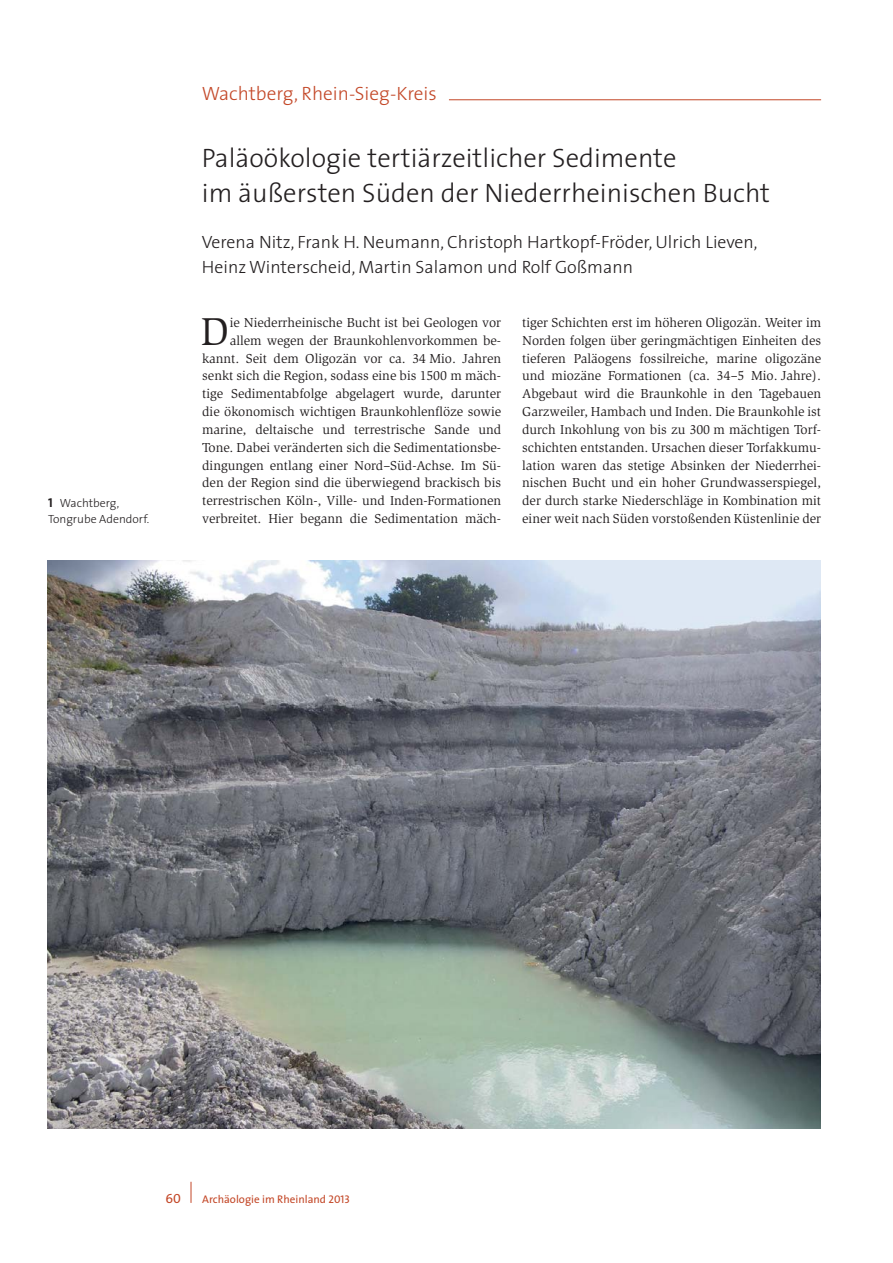
<style>
.page{position:relative;width:893px;height:1263px;background:#fff}
.page>*{position:absolute;margin:0;border:0;box-sizing:border-box;transform-origin:0 0}
.t1{font:39.9px "Slimbach";color:#231f20}
.t2{font:300 26.7px/35.7px "The Sans";color:#231f20}
.t3{font:300 19.35px "The Sans";color:#c34727}
.t4{font:300 17.85px/25.2px "The Sans";color:#231f20}
.t5{font:13.35px/17.9px "Slimbach";color:#231f20;text-align:right}
.t6{font:13.35px "The Sans Caps";color:#c34727}
.t7{font:300 11.85px/16.4px "The Sans";color:#231f20}
.t8{font:11.1px "The Sans";color:#c34727}
.s1{font-family:"The Sans Bold Caps";font-weight:400;font-size:12.9px}
.s2{font-family:"The Sans Caps"}
</style>
<div class="page">
<svg style="left:191px;top:1182px;width:1px;height:21px"></svg>
<img style="left:48px;top:561px;width:773px;height:568px">
<hr style="left:449px;top:99px;width:372px;height:1px;background:#c34727">
<p class="t7" style="left:48px;top:496px;width:103px"><span class="s1">1</span> Wachtberg,<br>Tongrube Adendorf.</p>
<h3 class="t3" style="left:202px;top:86px;width:236px">Wachtberg, Rhein-Sieg-Kreis</h3>
<h2 class="t2" style="left:202px;top:142px;width:570px">Paläoökologie tertiärzeitlicher Sedimente<br>im äußersten Süden der Niederrheinischen Bucht</h2>
<h3 class="t4" style="left:202px;top:231px;width:557px">Verena Nitz, Frank H. Neumann, Christoph Hartkopf-Fröder, Ulrich Lieven,<br>Heinz Winterscheid, Martin Salamon und Rolf Goßmann</h3>
<p class="t5" style="left:202px;top:315px;width:300px">ie Niederrheinische Bucht ist bei Geologen vor allem wegen der Braunkohlenvorkommen be&shy;kannt. Seit dem Oligozän vor ca. 34 Mio. Jahren senkt sich die Region, sodass eine bis 1500 m mäch&shy;tige Sedimentabfolge abgelagert wurde, darunter die ökonomisch wichtigen Braunkohlenflöze sowie marine, deltaische und terrestrische Sande und Tone. Dabei veränderten sich die Sedimentationsbe&shy;dingungen entlang einer Nord–Süd-Achse. Im Sü&shy;den der Region sind die überwiegend brackisch bis terrestrischen Köln-, Ville- und Inden-Formationen verbreitet. Hier begann die Sedimentation mäch-</p>
<p class="t5" style="left:522px;top:315px;width:300px;text-align:justify">tiger Schichten erst im höheren Oligozän. Weiter im Norden folgen über geringmächtigen Einheiten des tieferen Paläogens fossilreiche, marine oligozäne und miozäne Formationen (ca. 34–5 Mio. Jahre).<br>Abgebaut wird die Braunkohle in den Tagebauen Garzweiler, Hambach und Inden. Die Braunkohle ist durch Inkohlung von bis zu 300 m mächtigen Torf&shy;schichten entstanden. Ursachen dieser Torfakkumu&shy;lation waren das stetige Absinken der Niederrhei&shy;nischen Bucht und ein hoher Grundwasserspiegel, der durch starke Niederschläge in Kombination mit einer weit nach Süden vorstoßenden Küstenlinie der</p>
<h1 class="t1" style="left:201px;top:316px;width:30px">D</h1>
<p class="t6" style="left:165px;top:1194px;width:17px">60</p>
<p class="t8" style="left:202px;top:1195px;width:149px">Archäologie im Rheinland <span class="s2">2013</span></p>
</div>
